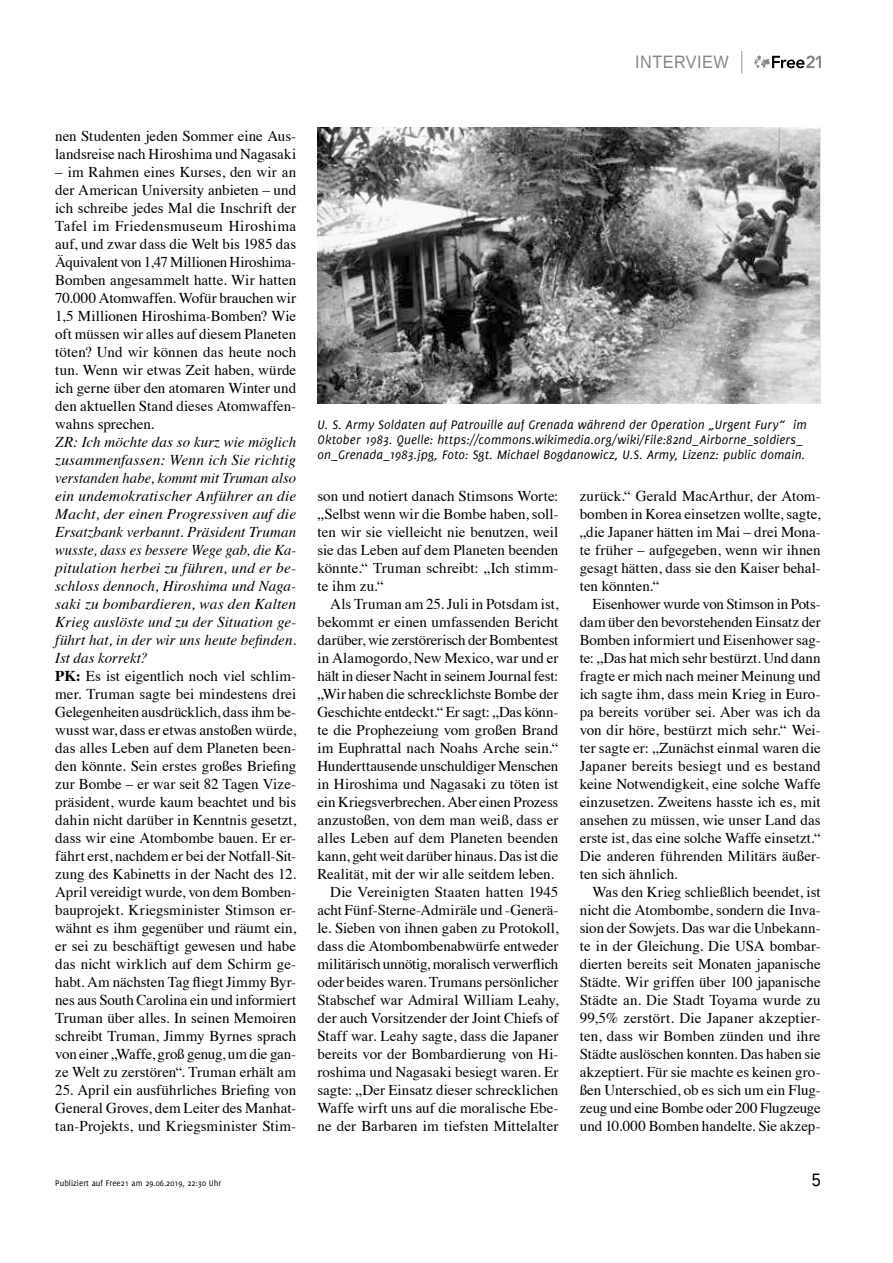
<style>
.page{position:relative;width:893px;height:1263px;background:#fff}
.page>*{position:absolute;margin:0;border:0;box-sizing:border-box;transform-origin:0 0}
.t1{font:18px "Liberation Sans";letter-spacing:.03em;color:#868686;scale:.9 1}
.t2{font:18px "Liberation Sans";color:#000;scale:.9 1}
.t3{font:15px/18px "Times";color:#000;text-align:justify}
.t4{font:italic 13.5px/15px "Delicious";letter-spacing:.01em;color:#000}
.t5{font:9px "Delicious";color:#000}
.s1{font-style:italic}
.s2{font-weight:700}
</style>
<div class="page">
<svg style="left:755px;top:55px;width:66px;height:13px"></svg>
<svg style="left:741px;top:51px;width:1px;height:23px"></svg>
<img style="left:317px;top:128px;width:502px;height:276px">
<p class="t1" style="left:635px;top:52px;width:106px">INTERVI EW</p>
<p class="t3" style="left:55px;top:126px;width:242px">nen Studenten jeden Sommer eine Aus&shy;landsreise nach Hiroshima und Nagasaki</p>
<p class="t3" style="left:55px;top:162px;width:242px">– im Rahmen eines Kurses, den wir an der American University anbieten – und ich schreibe jedes Mal die Inschrift der Tafel im Friedensmuseum Hiroshima auf, und zwar dass die Welt bis 1985 das Äquivalent von 1,47 Millionen Hiroshima-Bomben angesammelt hatte. Wir hatten 70.000 Atomwaffen. Wofür brauchen wir 1,5 Millionen Hiroshima-Bomben? Wie oft müssen wir alles auf diesem Planeten töten? Und wir können das heute noch tun. Wenn wir etwas Zeit haben, würde ich gerne über den atomaren Winter und den aktuellen Stand dieses Atomwaffen&shy;wahns sprechen.</p>
<p class="t3" style="left:55px;top:432px;width:243px;text-align:left"><span class="s1">ZR: Ich möchte das so kurz wie möglich zusammenfassen: Wenn ich Sie richtig verstanden habe, kommt mit Truman also ein undemokratischer Anführer an die Macht, der einen Progressiven auf die Ersatzbank verbannt. Präsident Truman wusste, dass es bessere Wege gab, die Ka&shy;pitulation herbei zu führen, und er be&shy;schloss dennoch, Hiroshima und Naga&shy;saki zu bombardieren, was den Kalten Krieg auslöste und zu der Situation ge&shy;führt hat, in der wir uns heute befinden.<br>Ist das korrekt?<br></span><span class="s2">PK:</span> Es ist eigentlich noch viel schlim&shy;mer. Truman sagte bei mindestens drei Gelegenheiten ausdrücklich, dass ihm be&shy;wusst war, dass er etwas anstoßen würde, das alles Leben auf dem Planeten been&shy;den könnte. Sein erstes großes Briefing zur Bombe – er war seit 82 Tagen Vize&shy;präsident, wurde kaum beachtet und bis dahin nicht darüber in Kenntnis gesetzt, dass wir eine Atombombe bauen. Er er&shy;fährt erst, nachdem er bei der Notfall-Sit&shy;zung des Kabinetts in der Nacht des 12.<br>April vereidigt wurde, von dem Bomben&shy;bauprojekt. Kriegsminister Stimson er&shy;wähnt es ihm gegenüber und räumt ein, er sei zu beschäftigt gewesen und habe das nicht wirklich auf dem Schirm ge&shy;habt. Am nächsten Tag fliegt Jimmy Byr&shy;nes aus South Carolina ein und informiert Truman über alles. In seinen Memoiren schreibt Truman, Jimmy Byrnes sprach von einer „Waffe, groß genug, um die gan&shy;ze Welt zu zerstören“. Truman erhält am</p>
<p class="t3" style="left:55px;top:1080px;width:242px">25. April ein ausführliches Briefing von General Groves, dem Leiter des Manhat&shy;tan-Projekts, und Kriegsminister Stim-</p>
<p class="t4" style="left:317px;top:417px;width:491px">U. S. Army Soldaten auf Patrouille auf Grenada während der Operation „Urgent Fury“ im<br>Oktober 1983. Quelle: https://commons.wikimedia.org/wiki/File:82nd_Airborne_soldiers_ on_Grenada_1983.jpg, Foto: Sgt. Michael Bogdanowicz, U.S. Army, Lizenz: public domain.</p>
<p class="t3" style="left:317px;top:486px;width:242px">son und notiert danach Stimsons Worte: „Selbst wenn wir die Bombe haben, soll&shy;ten wir sie vielleicht nie benutzen, weil sie das Leben auf dem Planeten beenden könnte.“ Truman schreibt: „Ich stimm&shy;te ihm zu.“</p>
<p class="t3" style="left:317px;top:594px;width:242px;text-align:right">Als Truman am 25. Juli in Potsdam ist, bekommt er einen umfassenden Bericht darüber, wie zerstörerisch der Bombentest in Alamogordo, New Mexico, war und er hält in dieser Nacht in seinem Journal fest: „Wir haben die schrecklichste Bombe der Geschichte entdeckt.“ Er sagt: „Das könn&shy;te die Prophezeiung vom großen Brand im Euphrattal nach Noahs Arche sein.“ Hunderttausende unschuldiger Menschen in Hiroshima und Nagasaki zu töten ist ein Kriegsverbrechen. Aber einen Prozess anzustoßen, von dem man weiß, dass er alles Leben auf dem Planeten beenden kann, geht weit darüber hinaus. Das ist die Realität, mit der wir alle seitdem leben.<br>Die Vereinigten Staaten hatten 1945 acht Fünf-Sterne-Admiräle und -Generä&shy;le. Sieben von ihnen gaben zu Protokoll, dass die Atombombenabwürfe entweder militärisch unnötig, moralisch verwerflich oder beides waren. Trumans persönlicher Stabschef war Admiral William Leahy, der auch Vorsitzender der Joint Chiefs of Staff war. Leahy sagte, dass die Japaner bereits vor der Bombardierung von Hi&shy;roshima und Nagasaki besiegt waren. Er sagte: „Der Einsatz dieser schrecklichen Waffe wirft uns auf die moralische Ebe&shy;ne der Barbaren im tiefsten Mittelalter</p>
<p class="t3" style="left:580px;top:486px;width:242px">zurück.“ Gerald MacArthur, der Atom&shy;bomben in Korea einsetzen wollte, sagte, „die Japaner hätten im Mai – drei Mona&shy;te früher – aufgegeben, wenn wir ihnen gesagt hätten, dass sie den Kaiser behal&shy;ten könnten.“</p>
<p class="t3" style="left:580px;top:594px;width:242px;text-indent:13px">Eisenhower wurde von Stimson in Pots&shy;dam über den bevorstehenden Einsatz der Bomben informiert und Eisenhower sag&shy;te: „Das hat mich sehr bestürzt. Und dann fragte er mich nach meiner Meinung und ich sagte ihm, dass mein Krieg in Euro&shy;pa bereits vorüber sei. Aber was ich da von dir höre, bestürzt mich sehr.“ Wei&shy;ter sagte er: „Zunächst einmal waren die Japaner bereits besiegt und es bestand keine Notwendigkeit, eine solche Waffe einzusetzen. Zweitens hasste ich es, mit ansehen zu müssen, wie unser Land das erste ist, das eine solche Waffe einsetzt.“ Die anderen führenden Militärs äußer&shy;ten sich ähnlich.</p>
<p class="t3" style="left:580px;top:882px;width:242px;text-indent:13px">Was den Krieg schließlich beendet, ist nicht die Atombombe, sondern die Inva&shy;sion der Sowjets. Das war die Unbekann&shy;te in der Gleichung. Die USA bombar&shy;dierten bereits seit Monaten japanische Städte. Wir griffen über 100 japanische Städte an. Die Stadt Toyama wurde zu 99,5% zerstört. Die Japaner akzeptier&shy;ten, dass wir Bomben zünden und ihre Städte auslöschen konnten. Das haben sie akzeptiert. Für sie machte es keinen gro&shy;ßen Unterschied, ob es sich um ein Flug&shy;zeug und eine Bombe oder 200 Flugzeuge und 10.000 Bomben handelte. Sie akzep-</p>
<p class="t5" style="left:55px;top:1177px;width:168px">Publiziert auf Free21 am 29.06.2019, 22:30 Uhr</p>
<p class="t2" style="left:812px;top:1169px;width:12px">5</p>
</div>
